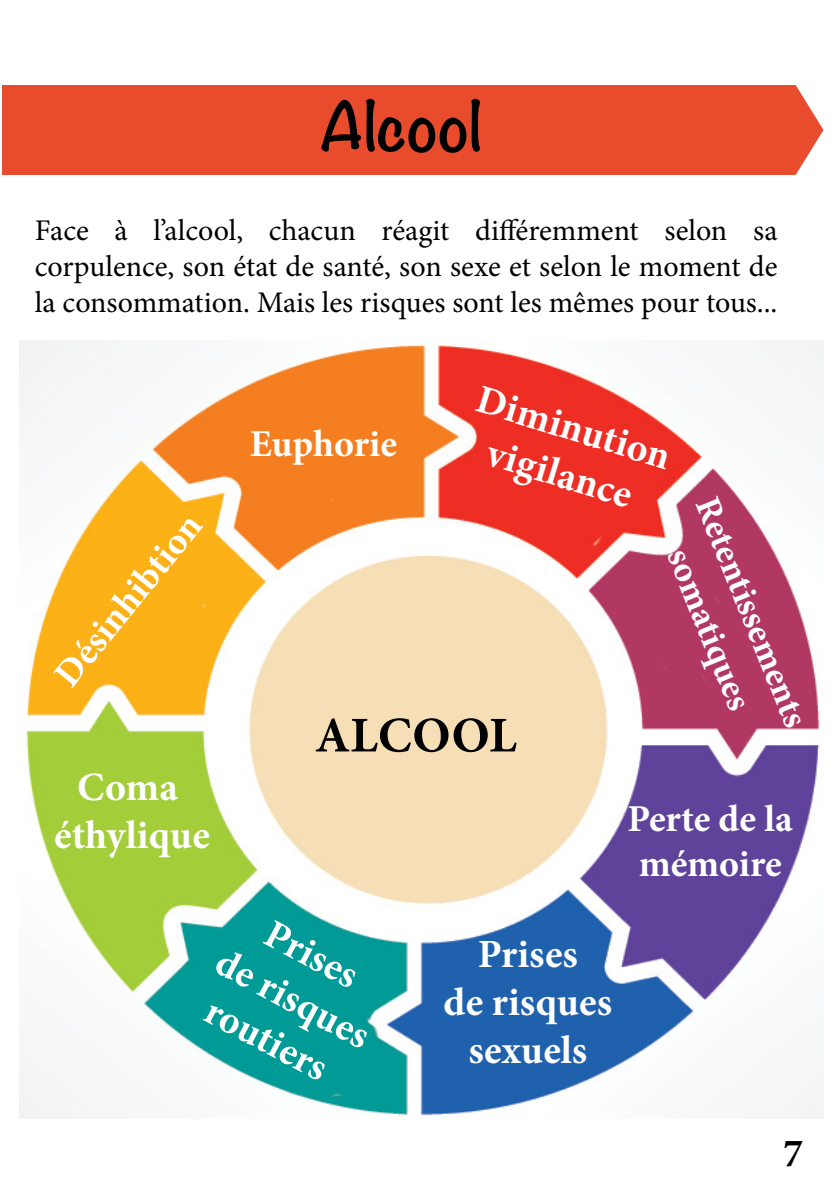
<style>
.page{position:relative;width:840px;height:1191px;background:#fff}
.page>*{position:absolute;margin:0;border:0;box-sizing:border-box;transform-origin:0 0}
.t1{font:700 60px "Noteworthy";color:#000}
.t2{font:700 50px "Minion Pro";color:#000}
.t3{font:700 40px/48px "Minion Pro";color:#fff;text-align:center}
.t4{font:700 40px "Minion Pro";color:#000}
.t5{font:700 38px/45.6px "Minion Pro";letter-spacing:-.005em;color:#fff}
.t6{font:700 36px/45.6px "Minion Pro";color:#fff;text-align:center}
.t7{font:30px/36px "Minion Pro";color:#000;text-align:justify}
</style>
<div class="page">
<div style="left:2px;top:85px;width:785px;height:90px;background:#e94c2d"></div>
<svg style="left:787px;top:85px;width:36px;height:90px"></svg>
<img style="left:20px;top:340px;width:803px;height:779px">
<h1 class="t1" style="left:319px;top:73px;width:164px">Alcool</h1>
<p class="t7" style="left:35px;top:212px;width:743px">Face à l’alcool, chacun réagit différemment selon sa corpulence, son état de santé, son sexe et selon le moment de la consommation. Mais les risques sont les mêmes pour tous...</p>
<p class="t5" style="left:44px;top:667px;width:212px;rotate:-51deg">Désinhibtion</p>
<h3 class="t3" style="left:54px;top:763px;width:157px">Coma éthylique</h3>
<h3 class="t3" style="left:484px;top:375px;width:202px;rotate:17deg">Diminution vigilance</h3>
<p class="t5" style="left:249px;top:421px;width:149px">Euphorie</p>
<p class="t6" style="left:727px;top:490px;width:246px;rotate:68deg">Retentissements somatiques</p>
<h2 class="t2" style="left:315px;top:700px;width:203px">ALCOOL</h2>
<p class="t5" style="left:627px;top:795px;width:167px">Perte de la mémoire</p>
<h3 class="t3" style="left:252px;top:895px;width:170px;rotate:28deg">Prises<br>de risques routiers</h3>
<h3 class="t3" style="left:443px;top:929px;width:170px">Prises<br>de risques sexuels</h3>
<h3 class="t4" style="left:782px;top:1125px;width:21px">7</h3>
</div>
